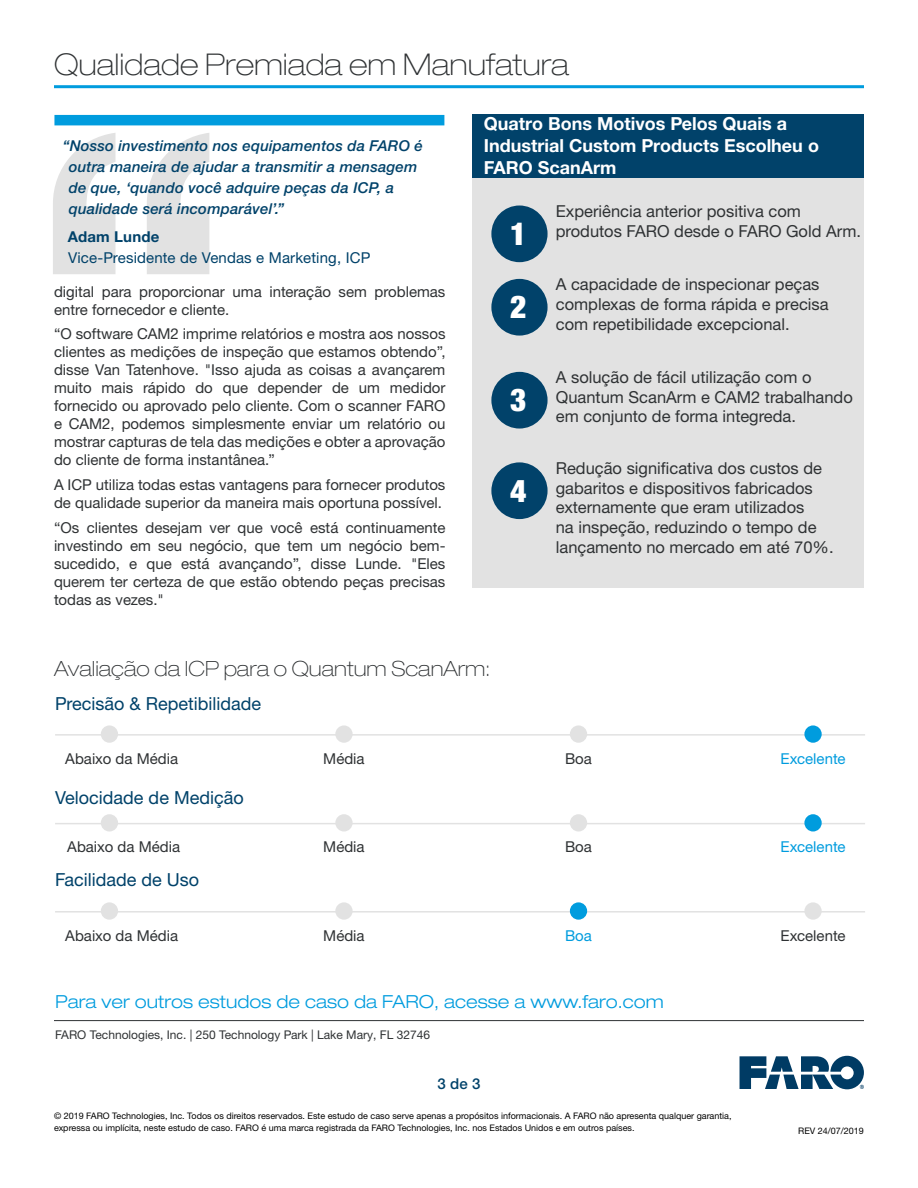
<style>
.page{position:relative;width:918px;height:1188px;background:#fff}
.page>*{position:absolute;margin:0;border:0;box-sizing:border-box;transform-origin:0 0}
.t1{font:900 condensed 31.5px "Helvetica Neue LTW1 G";color:#fff}
.t2{font:100 expanded 30px "Helvetica Neue LTW1 G";color:#2f3234}
.t3{font:100 expanded 21px "Helvetica Neue LTW1 G";color:#2f3234}
.t4{font:700 18px/21.6px "Helvetica Neue LTW1 G";color:#fff}
.t5{font:18px "Helvetica Neue LTW1 G";color:#01426a}
.t6{font:300 expanded 18px "Helvetica Neue LTW1 G";color:#009cde}
.t7{font:16.5px/19.8px "Helvetica Neue LTW1 G";color:#2f3234}
.t8{font:15px/18px "Helvetica Neue LTW1 G";color:#2f3234}
.t9{font:italic 500 15px/21px "Helvetica Neue LTW1 G";letter-spacing:.01em;color:#01426a}
.t10{font:15px "Helvetica Neue LTW1 G";letter-spacing:.01em;color:#01426a}
.t11{font:15px "Helvetica Neue LTW1 G";color:#009cde}
.t12{font:700 15px "Helvetica Neue LTW1 G";letter-spacing:.01em;color:#01426a}
.t13{font:500 15px "Helvetica Neue LTW1 G";color:#01426a}
.t14{font:12px "Helvetica Neue LTW1 G";color:#2f3234}
.t15{font:9px/12px "Helvetica Neue LTW1 G";color:#000}
</style>
<div class="page">
<hr style="left:54px;top:85px;width:810px;height:3px;background:#009cde">
<svg style="left:740px;top:1056px;width:124px;height:33px"></svg>
<hr style="left:54px;top:1020px;width:810px;height:1px;background:#2f3234">
<svg style="left:53px;top:133px;width:156px;height:141px"></svg>
<div style="left:54px;top:115px;width:390px;height:10px;background:#009cde"></div>
<div style="left:472px;top:114px;width:392px;height:474px;background:#e2e2e2"></div>
<div style="left:472px;top:114px;width:392px;height:63px;background:#01426a"></div>
<div style="left:491px;top:206px;width:57px;height:56px;background:#01426a;border-radius:50%"></div>
<div style="left:491px;top:279px;width:57px;height:57px;background:#01426a;border-radius:50%"></div>
<div style="left:491px;top:372px;width:57px;height:57px;background:#01426a;border-radius:50%"></div>
<div style="left:491px;top:462px;width:57px;height:57px;background:#01426a;border-radius:50%"></div>
<hr style="left:55px;top:734px;width:810px;height:2px;background:#e2e2e2">
<div style="left:101px;top:725px;width:17px;height:18px;background:#e2e2e2;border-radius:50%"></div>
<div style="left:335px;top:725px;width:18px;height:18px;background:#e2e2e2;border-radius:50%"></div>
<div style="left:570px;top:725px;width:17px;height:18px;background:#e2e2e2;border-radius:50%"></div>
<div style="left:804px;top:725px;width:18px;height:18px;background:#009cde;border-radius:50%"></div>
<hr style="left:55px;top:823px;width:810px;height:1px;background:#e2e2e2">
<div style="left:101px;top:814px;width:17px;height:18px;background:#e2e2e2;border-radius:50%"></div>
<div style="left:335px;top:814px;width:18px;height:18px;background:#e2e2e2;border-radius:50%"></div>
<div style="left:570px;top:814px;width:17px;height:18px;background:#e2e2e2;border-radius:50%"></div>
<div style="left:804px;top:814px;width:18px;height:18px;background:#009cde;border-radius:50%"></div>
<hr style="left:55px;top:911px;width:810px;height:2px;background:#e2e2e2">
<div style="left:101px;top:902px;width:17px;height:18px;background:#e2e2e2;border-radius:50%"></div>
<div style="left:335px;top:902px;width:18px;height:18px;background:#e2e2e2;border-radius:50%"></div>
<div style="left:570px;top:902px;width:17px;height:18px;background:#009cde;border-radius:50%"></div>
<div style="left:804px;top:902px;width:18px;height:18px;background:#e2e2e2;border-radius:50%"></div>
<h2 class="t2" style="left:54px;top:46px;width:517px">Qualidade Premiada em Manufatura</h2>
<p class="t9" style="left:69px;top:135px;width:356px;text-indent:-6px">“Nosso investimento nos equipamentos da FARO é outra maneira de ajudar a transmitir a mensagem de que, ‘quando você adquire peças da ICP, a qualidade será incomparável’.”</p>
<p class="t12" style="left:68px;top:227px;width:93px">Adam Lunde</p>
<p class="t10" style="left:68px;top:248px;width:304px">Vice-Presidente de Vendas e Marketing, ICP</p>
<p class="t8" style="left:54px;top:282px;width:393px">digital para proporcionar uma interação sem problemas entre fornecedor e cliente.</p>
<p class="t8" style="left:54px;top:325px;width:393px;text-align:justify">“O software CAM2 imprime relatórios e mostra aos nossos clientes as medições de inspeção que estamos obtendo”, disse Van Tatenhove. "Isso ajuda as coisas a avançarem muito mais rápido do que depender de um medidor fornecido ou aprovado pelo cliente. Com o scanner FARO e CAM2, podemos simplesmente enviar um relatório ou mostrar capturas de tela das medições e obter a aprovação do cliente de forma instantânea.”</p>
<p class="t8" style="left:54px;top:476px;width:393px">A ICP utiliza todas estas vantagens para fornecer produtos de qualidade superior da maneira mais oportuna possível.</p>
<p class="t8" style="left:54px;top:518px;width:393px;text-align:justify">“Os clientes desejam ver que você está continuamente investindo em seu negócio, que tem um negócio bem&shy;sucedido, e que está avançando”, disse Lunde. "Eles querem ter certeza de que estão obtendo peças precisas todas as vezes."</p>
<p class="t4" style="left:484px;top:113px;width:337px">Quatro Bons Motivos Pelos Quais a<br>Industrial Custom Products Escolheu o<br>FARO ScanArm</p>
<p class="t7" style="left:556px;top:201px;width:307px">Experiência anterior positiva com produtos FARO desde o FARO Gold Arm.</p>
<p class="t7" style="left:556px;top:274px;width:274px">A capacidade de inspecionar peças complexas de forma rápida e precisa com repetibilidade excepcional.</p>
<p class="t7" style="left:556px;top:367px;width:299px">A solução de fácil utilização com o<br>Quantum ScanArm e CAM2 trabalhando em conjunto de forma integreda.</p>
<p class="t7" style="left:556px;top:458px;width:279px">Redução significativa dos custos de gabaritos e dispositivos fabricados externamente que eram utilizados<br>na inspeção, reduzindo o tempo de lançamento no mercado em até 70%.</p>
<h1 class="t1" style="left:510px;top:215px;width:18px">1</h1>
<h1 class="t1" style="left:510px;top:288px;width:18px">2</h1>
<h1 class="t1" style="left:510px;top:381px;width:18px">3</h1>
<h1 class="t1" style="left:510px;top:472px;width:18px">4</h1>
<h3 class="t3" style="left:54px;top:655px;width:438px">Avaliação da ICP para o Quantum ScanArm:</h3>
<p class="t5" style="left:55px;top:693px;width:207px">Precisão &amp; Repetibilidade</p>
<p class="t8" style="left:65px;top:749px;width:114px">Abaixo da Média</p>
<p class="t8" style="left:323px;top:749px;width:43px">Média</p>
<p class="t8" style="left:565px;top:749px;width:28px">Boa</p>
<p class="t11" style="left:781px;top:749px;width:67px">Excelente</p>
<p class="t5" style="left:55px;top:787px;width:190px">Velocidade de Medição</p>
<p class="t8" style="left:67px;top:838px;width:114px">Abaixo da Média</p>
<p class="t8" style="left:323px;top:838px;width:43px">Média</p>
<p class="t8" style="left:565px;top:838px;width:28px">Boa</p>
<p class="t11" style="left:781px;top:838px;width:67px">Excelente</p>
<p class="t5" style="left:55px;top:868px;width:146px">Facilidade de Uso</p>
<p class="t8" style="left:65px;top:926px;width:114px">Abaixo da Média</p>
<p class="t8" style="left:323px;top:926px;width:43px">Média</p>
<p class="t11" style="left:565px;top:926px;width:28px">Boa</p>
<p class="t8" style="left:781px;top:926px;width:67px">Excelente</p>
<p class="t6" style="left:55px;top:990px;width:610px">Para ver outros estudos de caso da FARO, acesse a www.faro.com</p>
<p class="t14" style="left:55px;top:1028px;width:377px">FARO Technologies, Inc. | 250 Technology Park | Lake Mary, FL 32746</p>
<p class="t13" style="left:437px;top:1075px;width:45px">3 de 3</p>
<p class="t15" style="left:54px;top:1109px;width:679px">© 2019 FARO Technologies, Inc. Todos os direitos reservados. Este estudo de caso serve apenas a propósitos informacionais. A FARO não apresenta qualquer garantia, expressa ou implícita, neste estudo de caso. FARO é uma marca registrada da FARO Technologies, Inc. nos Estados Unidos e em outros países.</p>
<p class="t15" style="left:798px;top:1125px;width:67px">REV 24/07/2019</p>
</div>
